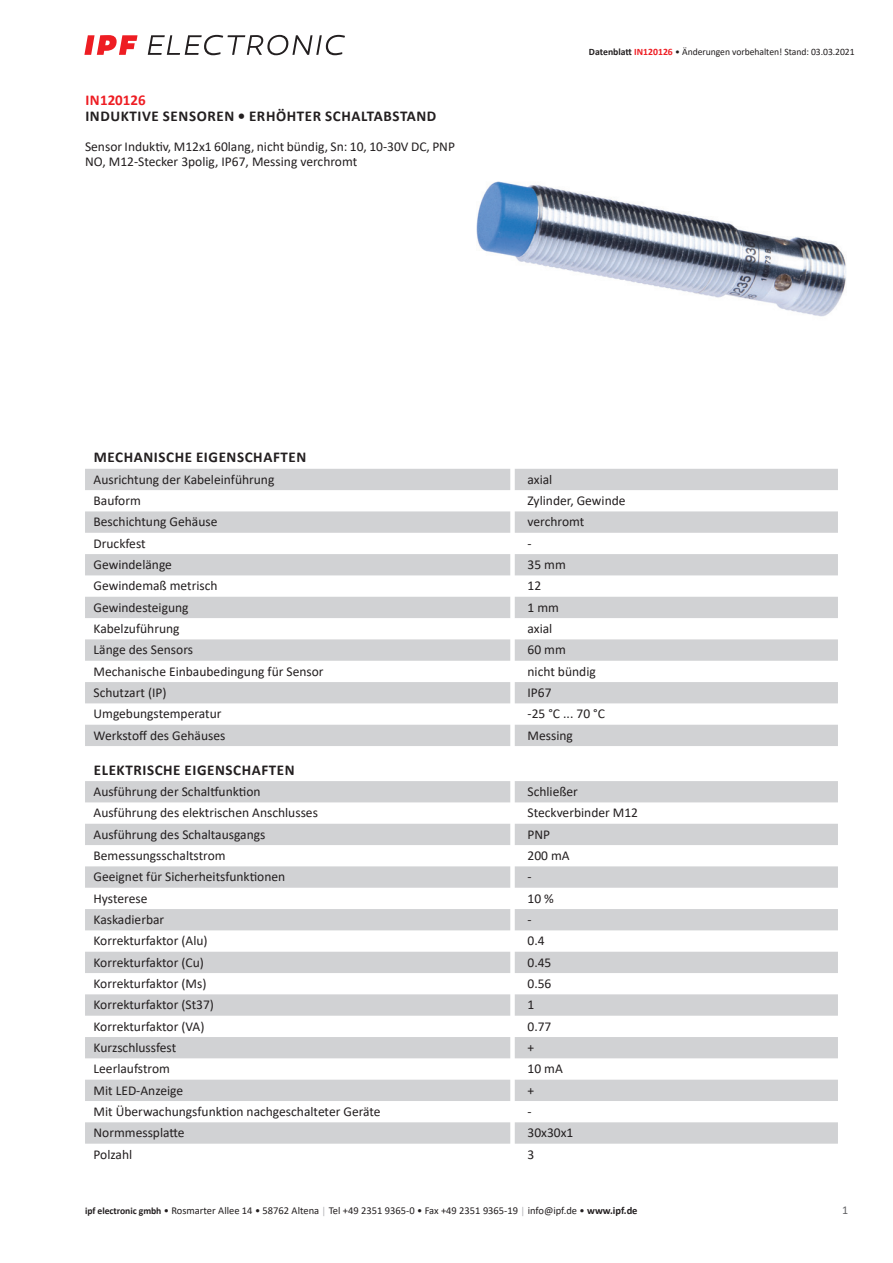
<style>
.page{position:relative;width:893px;height:1263px;background:#fff}
.page>*{position:absolute;margin:0;border:0;box-sizing:border-box;transform-origin:0 0}
.t1{font:700 15px "Calibri";letter-spacing:.04em;color:#231f20}
.t2{font:700 15px "Calibri";color:#ee1d23}
.t3{font:13.5px/15px "Calibri";color:#231f20}
.t4{font:12px "Calibri";color:#636366}
.t5{font:10.5px "Calibri";color:#231f20}
.t6{font:9.75px "Calibri";letter-spacing:-.005em;color:#231f20}
.s1{font-weight:700}
.s2{font-weight:700;color:#ee1d23}
.s3{font-weight:700;font-size:9.75px}
.s4{font-size:9.75px;color:#a8a9ad}
</style>
<div class="page">
<svg style="left:148px;top:35px;width:197px;height:20px"></svg>
<svg style="left:84px;top:35px;width:54px;height:20px"></svg>
<svg style="left:85px;top:469px;width:753px;height:277px;fill:#d1d2d4"></svg>
<svg style="left:85px;top:781px;width:753px;height:363px;fill:#d2d3d5"></svg>
<img style="left:476px;top:181px;width:370px;height:136px">
<p class="t2" style="left:85px;top:89px;width:62px">IN120126</p>
<p class="t1" style="left:85px;top:106px;width:353px">INDUKTIVE SENSOREN • ERHÖHTER SCHALTABSTAND</p>
<p class="t3" style="left:85px;top:139px;width:371px">Sensor Induktiv, M12x1 60lang, nicht bündig, Sn: 10, 10-30V DC, PNP<br>NO, M12-Stecker 3polig, IP67, Messing verchromt</p>
<p class="t6" style="left:589px;top:45px;width:267px"><span class="s1">Datenblatt</span> <span class="s2">IN120126</span> • Änderungen vorbehalten! Stand: 03.03.2021</p>
<p class="t1" style="left:94px;top:447px;width:214px">MECHANISCHE EIGENSCHAFTEN</p>
<p class="t3" style="left:94px;top:471px;width:182px">Ausrichtung der Kabeleinführung</p>
<p class="t3" style="left:527px;top:471px;width:26px">axial</p>
<p class="t3" style="left:94px;top:493px;width:49px">Bauform</p>
<p class="t3" style="left:527px;top:493px;width:100px">Zylinder, Gewinde</p>
<p class="t3" style="left:94px;top:514px;width:125px">Beschichtung Gehäuse</p>
<p class="t3" style="left:527px;top:514px;width:58px">verchromt</p>
<p class="t3" style="left:94px;top:535px;width:54px">Druckfest</p>
<p class="t3" style="left:527px;top:535px;width:6px">-</p>
<p class="t3" style="left:94px;top:557px;width:80px">Gewindelänge</p>
<p class="t3" style="left:527px;top:557px;width:40px">35 mm</p>
<p class="t3" style="left:94px;top:578px;width:126px">Gewindemaß metrisch</p>
<p class="t3" style="left:527px;top:578px;width:15px">12</p>
<p class="t3" style="left:94px;top:599px;width:97px">Gewindesteigung</p>
<p class="t3" style="left:527px;top:599px;width:33px">1 mm</p>
<p class="t3" style="left:94px;top:621px;width:88px">Kabelzuführung</p>
<p class="t3" style="left:527px;top:621px;width:26px">axial</p>
<p class="t3" style="left:94px;top:642px;width:101px">Länge des Sensors</p>
<p class="t3" style="left:527px;top:642px;width:40px">60 mm</p>
<p class="t3" style="left:94px;top:663px;width:232px">Mechanische Einbaubedingung für Sensor</p>
<p class="t3" style="left:527px;top:663px;width:70px">nicht bündig</p>
<p class="t3" style="left:94px;top:685px;width:75px">Schutzart (IP)</p>
<p class="t3" style="left:527px;top:685px;width:26px">IP67</p>
<p class="t3" style="left:94px;top:706px;width:129px">Umgebungstemperatur</p>
<p class="t3" style="left:527px;top:706px;width:79px">-25 °C ... 70 °C</p>
<p class="t3" style="left:94px;top:727px;width:133px">Werkstoff des Gehäuses</p>
<p class="t3" style="left:527px;top:727px;width:47px">Messing</p>
<p class="t1" style="left:94px;top:759px;width:202px">ELEKTRISCHE EIGENSCHAFTEN</p>
<p class="t3" style="left:94px;top:784px;width:169px">Ausführung der Schaltfunktion</p>
<p class="t3" style="left:527px;top:784px;width:52px">Schließer</p>
<p class="t3" style="left:94px;top:805px;width:226px">Ausführung des elektrischen Anschlusses</p>
<p class="t3" style="left:527px;top:805px;width:112px">Steckverbinder M12</p>
<p class="t3" style="left:94px;top:826px;width:173px">Ausführung des Schaltausgangs</p>
<p class="t3" style="left:527px;top:826px;width:24px">PNP</p>
<p class="t3" style="left:94px;top:848px;width:134px">Bemessungsschaltstrom</p>
<p class="t3" style="left:527px;top:848px;width:44px">200 mA</p>
<p class="t3" style="left:94px;top:869px;width:193px">Geeignet für Sicherheitsfunktionen</p>
<p class="t3" style="left:527px;top:869px;width:6px">-</p>
<p class="t3" style="left:94px;top:890px;width:55px">Hysterese</p>
<p class="t3" style="left:527px;top:890px;width:28px">10 %</p>
<p class="t3" style="left:94px;top:912px;width:72px">Kaskadierbar</p>
<p class="t3" style="left:527px;top:912px;width:6px">-</p>
<p class="t3" style="left:94px;top:933px;width:116px">Korrekturfaktor (Alu)</p>
<p class="t3" style="left:527px;top:933px;width:19px">0.4</p>
<p class="t3" style="left:94px;top:954px;width:112px">Korrekturfaktor (Cu)</p>
<p class="t3" style="left:527px;top:954px;width:25px">0.45</p>
<p class="t3" style="left:94px;top:976px;width:114px">Korrekturfaktor (Ms)</p>
<p class="t3" style="left:527px;top:976px;width:25px">0.56</p>
<p class="t3" style="left:94px;top:997px;width:122px">Korrekturfaktor (St37)</p>
<p class="t3" style="left:527px;top:997px;width:8px">1</p>
<p class="t3" style="left:94px;top:1018px;width:112px">Korrekturfaktor (VA)</p>
<p class="t3" style="left:527px;top:1018px;width:25px">0.77</p>
<p class="t3" style="left:94px;top:1040px;width:84px">Kurzschlussfest</p>
<p class="t3" style="left:527px;top:1040px;width:8px">+</p>
<p class="t3" style="left:94px;top:1061px;width:78px">Leerlaufstrom</p>
<p class="t3" style="left:527px;top:1061px;width:37px">10 mA</p>
<p class="t3" style="left:94px;top:1082px;width:91px">Mit LED-Anzeige</p>
<p class="t3" style="left:527px;top:1082px;width:8px">+</p>
<p class="t3" style="left:94px;top:1104px;width:289px">Mit Überwachungsfunktion nachgeschalteter Geräte</p>
<p class="t3" style="left:527px;top:1104px;width:6px">-</p>
<p class="t3" style="left:94px;top:1125px;width:93px">Normmessplatte</p>
<p class="t3" style="left:527px;top:1125px;width:47px">30x30x1</p>
<p class="t3" style="left:94px;top:1146px;width:40px">Polzahl</p>
<p class="t3" style="left:527px;top:1146px;width:8px">3</p>
<p class="t5" style="left:85px;top:1203px;width:554px"><span class="s3">ipf electronic gmbh</span> • Rosmarter Allee 14 • 58762 Altena <span class="s4">│</span> Tel +49 2351 9365-0 • Fax +49 2351 9365-19 <span class="s4">│</span> info@ipf.de • <span class="s1">www.ipf.de</span></p>
<p class="t4" style="left:842px;top:1201px;width:8px">1</p>
</div>
